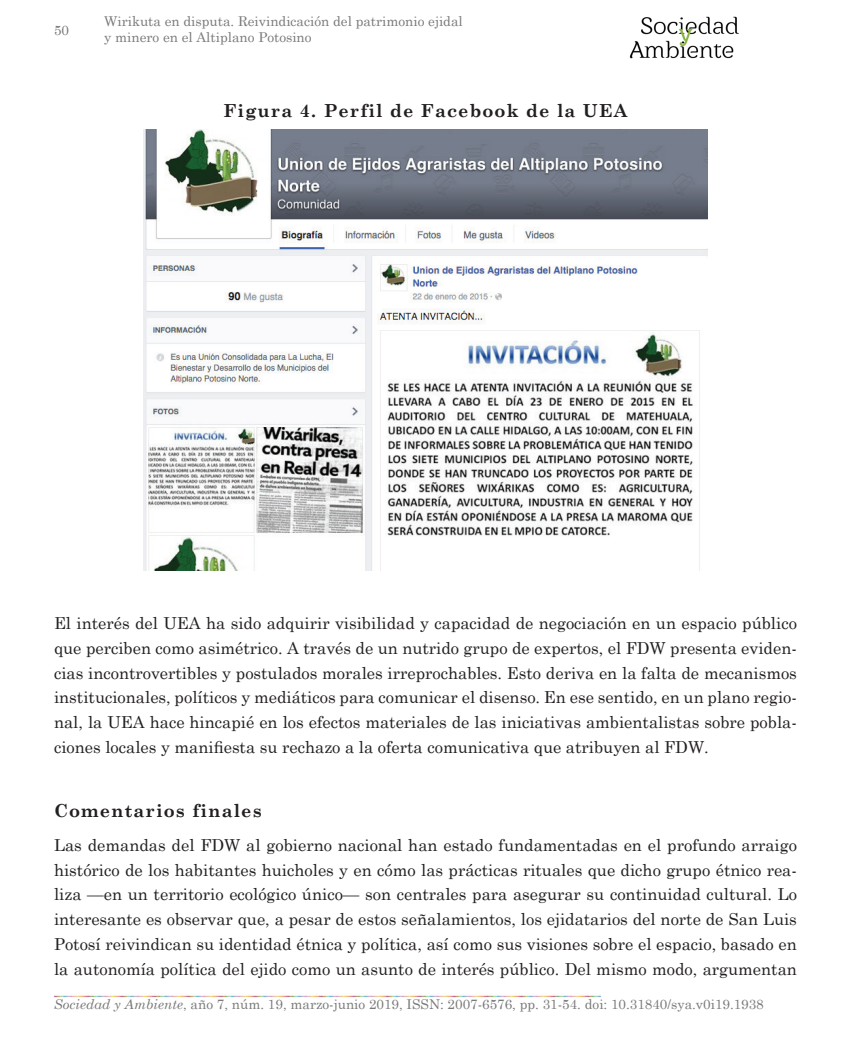
<style>
.page{position:relative;width:851px;height:1063px;background:#fff}
.page>*{position:absolute;margin:0;border:0;box-sizing:border-box;transform-origin:0 0}
.t1{font:700 18px "Century Schoolbook";letter-spacing:.06em;color:#231f20}
.t2{font:16.5px/24.8px "Century Schoolbook";color:#231f20;text-align:justify}
.t3{font:13.5px/16.2px "Century Schoolbook";color:#797978}
.s1{font-style:italic}
</style>
<div class="page">
<img style="left:629px;top:16px;width:110px;height:42px">
<img style="left:54px;top:995px;width:67px;height:3px">
<img style="left:121px;top:995px;width:66px;height:3px">
<img style="left:187px;top:995px;width:67px;height:3px">
<img style="left:254px;top:995px;width:66px;height:3px">
<img style="left:320px;top:995px;width:66px;height:3px">
<img style="left:386px;top:995px;width:67px;height:3px">
<img style="left:453px;top:995px;width:66px;height:3px">
<img style="left:519px;top:995px;width:81px;height:3px">
<img style="left:144px;top:129px;width:563px;height:442px">
<p class="t3" style="left:54px;top:21px;width:17px">50</p>
<p class="t3" style="left:104px;top:12px;width:360px">Wirikuta en disputa. Reivindicación del patrimonio ejidal y minero en el Altiplano Potosino</p>
<p class="t1" style="left:223px;top:99px;width:405px">Figura 4. Perfil de Facebook de la UEA</p>
<p class="t2" style="left:54px;top:610px;width:744px">El interés del UEA ha sido adquirir visibilidad y capacidad de negociación en un espacio público que perciben como asimétrico. A través de un nutrido grupo de expertos, el FDW presenta eviden&shy;cias incontrovertibles y postulados morales irreprochables. Esto deriva en la falta de mecanismos institucionales, políticos y mediáticos para comunicar el disenso. En ese sentido, en un plano regio&shy;nal, la UEA hace hincapié en los efectos materiales de las iniciativas ambientalistas sobre pobla&shy;ciones locales y manifiesta su rechazo a la oferta comunicativa que atribuyen al FDW.</p>
<p class="t1" style="left:54px;top:800px;width:209px">Comentarios finales</p>
<p class="t2" style="left:54px;top:832px;width:744px">Las demandas del FDW al gobierno nacional han estado fundamentadas en el profundo arraigo histórico de los habitantes huicholes y en cómo las prácticas rituales que dicho grupo étnico rea&shy;liza —en un territorio ecológico único— son centrales para asegurar su continuidad cultural. Lo interesante es observar que, a pesar de estos señalamientos, los ejidatarios del norte de San Luis Potosí reivindican su identidad étnica y política, así como sus visiones sobre el espacio, basado en la autonomía política del ejido como un asunto de interés público. Del mismo modo, argumentan</p>
<p class="t3" style="left:54px;top:996px;width:711px"><span class="s1">Sociedad y Ambiente</span>, año 7, núm. 19, marzo-junio 2019, ISSN: 2007-6576, pp. 31-54. doi: 10.31840/sya.v0i19.1938</p>
</div>
